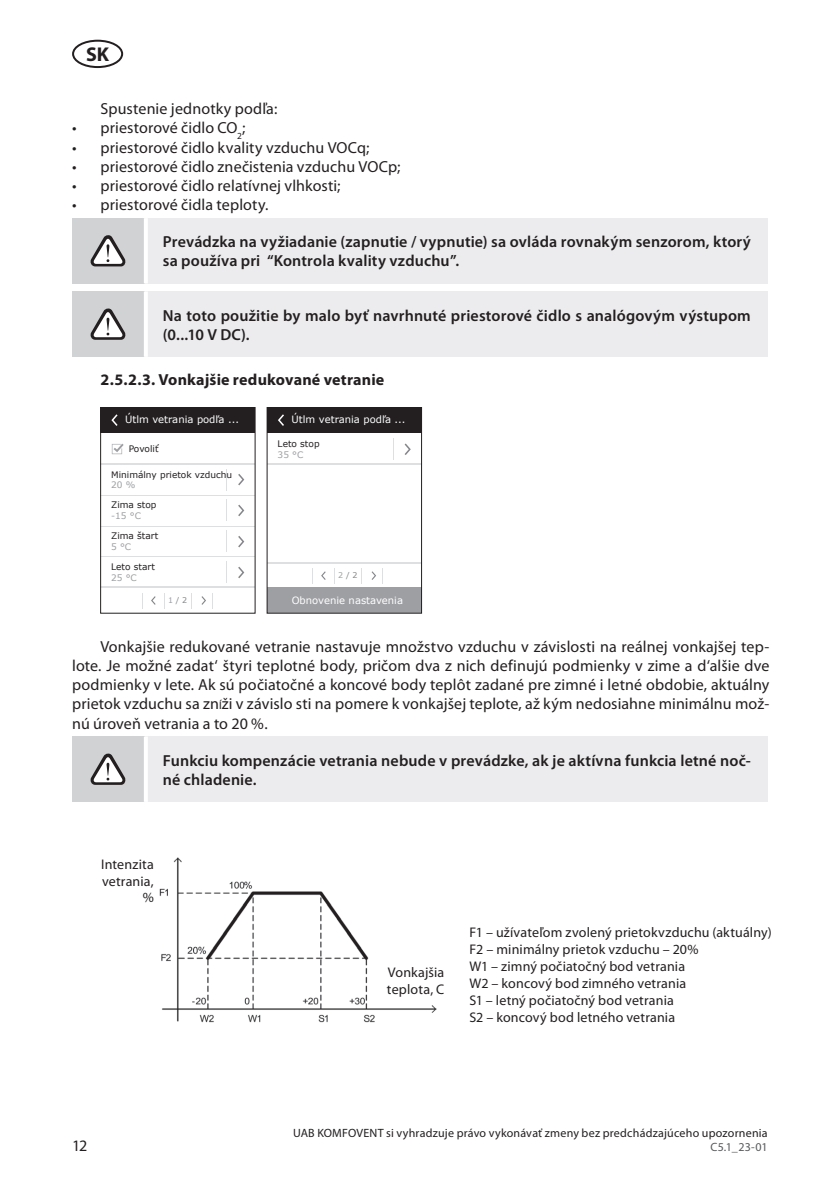
<style>
.page{position:relative;width:840px;height:1191px;background:#fff}
.page>*{position:absolute;margin:0;border:0;box-sizing:border-box;transform-origin:0 0}
.t1{font:700 20px "Myriad Pro";color:#231f20}
.Tekstas{font:16px/19.2px "Myriad Pro";letter-spacing:.005em;color:#231f20;text-align:justify}
.DĖMESIO{font:600 16px/19.2px "Myriad Pro";letter-spacing:.01em;color:#231f20}
.Antraste_4{font:700 16px "Myriad Pro";letter-spacing:.01em;color:#231f20}
.Piesinuku_tekstas{font:14px "Myriad Pro";letter-spacing:.01em;color:#231f20}
.t2{font:12px "Myriad Pro";letter-spacing:.02em;color:#231f20}
.t3{font:12px "Myriad Pro";color:#57585a}
.t4{font:10px "Verdana";color:#fff}
.t5{font:9px/10.6px "Verdana";color:#231f20}
.t6{font:7.8px "Verdana";color:#848689}
.s1{color:#9d9fa2}
.s2{color:#9e9fa3}
.s3{font-size:11.2px}
</style>
<div class="page">
<div style="left:72px;top:40px;width:51px;height:28px;border:2px solid #231f20;border-radius:50%"></div>
<div style="left:72px;top:218px;width:74px;height:65px;background:#d1d2d4"></div>
<div style="left:146px;top:218px;width:621px;height:65px;background:#ececee"></div>
<hr style="left:144px;top:218px;width:4px;height:65px;background:#fff">
<svg style="left:90px;top:235px;width:36px;height:31px"></svg>
<div style="left:72px;top:291px;width:74px;height:66px;background:#d1d2d4"></div>
<div style="left:146px;top:291px;width:621px;height:66px;background:#ececee"></div>
<hr style="left:144px;top:291px;width:4px;height:66px;background:#fff">
<svg style="left:90px;top:308px;width:36px;height:32px"></svg>
<hr style="left:267px;top:464px;width:154px;height:1px;background:#dedfe1">
<hr style="left:267px;top:562px;width:155px;height:1px;background:#dedfe1">
<div style="left:267px;top:407px;width:154px;height:26px;background:#231f20"></div>
<div style="left:267px;top:587px;width:154px;height:26px;background:#9e9fa3"></div>
<svg style="left:278px;top:414px;width:6px;height:12px"></svg>
<svg style="left:404px;top:443px;width:6px;height:12px"></svg>
<div style="left:267px;top:407px;width:154px;height:206px;border:1px solid #231f20"></div>
<svg style="left:371px;top:571px;width:5px;height:9px"></svg>
<svg style="left:321px;top:571px;width:4px;height:9px"></svg>
<svg style="left:312px;top:568px;width:1px;height:15px"></svg>
<svg style="left:361px;top:568px;width:1px;height:15px"></svg>
<svg style="left:382px;top:568px;width:1px;height:15px"></svg>
<hr style="left:100px;top:464px;width:155px;height:1px;background:#dedfe1">
<hr style="left:100px;top:526px;width:155px;height:1px;background:#dedfe1">
<hr style="left:100px;top:495px;width:155px;height:1px;background:#dedfe1">
<hr style="left:100px;top:556px;width:155px;height:1px;background:#dedfe1">
<hr style="left:100px;top:586px;width:155px;height:2px;background:#dedfe1">
<div style="left:100px;top:407px;width:155px;height:26px;background:#231f20"></div>
<svg style="left:111px;top:414px;width:6px;height:12px"></svg>
<svg style="left:238px;top:474px;width:6px;height:11px"></svg>
<svg style="left:238px;top:536px;width:6px;height:11px"></svg>
<svg style="left:226px;top:469px;width:1px;height:21px"></svg>
<svg style="left:226px;top:530px;width:1px;height:22px"></svg>
<svg style="left:238px;top:504px;width:6px;height:12px"></svg>
<svg style="left:238px;top:566px;width:6px;height:12px"></svg>
<svg style="left:226px;top:499px;width:1px;height:22px"></svg>
<svg style="left:226px;top:561px;width:1px;height:22px"></svg>
<div style="left:100px;top:407px;width:155px;height:206px;border:1px solid #231f20"></div>
<svg style="left:112px;top:443px;width:12px;height:11px"></svg>
<svg style="left:201px;top:596px;width:5px;height:9px"></svg>
<svg style="left:151px;top:596px;width:4px;height:9px"></svg>
<svg style="left:164px;top:593px;width:1px;height:15px"></svg>
<svg style="left:142px;top:593px;width:1px;height:15px"></svg>
<svg style="left:191px;top:593px;width:1px;height:15px"></svg>
<svg style="left:212px;top:593px;width:1px;height:15px"></svg>
<div style="left:72px;top:736px;width:74px;height:66px;background:#d1d2d4"></div>
<div style="left:146px;top:736px;width:621px;height:66px;background:#ececee"></div>
<hr style="left:144px;top:736px;width:4px;height:66px;background:#fff">
<svg style="left:90px;top:753px;width:36px;height:32px"></svg>
<img style="left:159px;top:857px;width:278px;height:166px">
<p class="t1" style="left:86px;top:42px;width:25px">SK</p>
<p class="Tekstas" style="left:100px;top:99px;width:178px">Spustenie jednotky podľa:</p>
<p class="Tekstas" style="left:72px;top:118px;width:175px">• priestorové čidlo CO<sub>2</sub>;</p>
<p class="Tekstas" style="left:72px;top:137px;width:299px">• priestorové čidlo kvality vzduchu VOCq;</p>
<p class="Tekstas" style="left:72px;top:156px;width:329px">• priestorové čidlo znečistenia vzduchu VOCp;</p>
<p class="Tekstas" style="left:72px;top:176px;width:270px">• priestorové čidlo relatívnej vlhkosti;</p>
<p class="Tekstas" style="left:72px;top:195px;width:198px">• priestorové čidla teploty.</p>
<p class="DĖMESIO" style="left:163px;top:232px;width:589px">Prevádzka na vyžiadanie (zapnutie / vypnutie) sa ovláda rovnakým senzorom, ktorý sa používa pri “Kontrola kvality vzduchu”.</p>
<p class="DĖMESIO" style="left:163px;top:305px;width:589px">Na toto použitie by malo byť navrhnuté priestorové čidlo s analógovým výstupom (0...10 V DC).</p>
<p class="Antraste_4" style="left:100px;top:369px;width:285px">2.5.2.3. Vonkajšie redukované vetranie</p>
<p class="t4" style="left:125px;top:412px;width:115px">Útlm vetrania podľa ...</p>
<p class="t5" style="left:129px;top:443px;width:31px">Povoliť</p>
<p class="t5" style="left:111px;top:469px;width:122px">Minimálny prietok vzduchu<br><span class="s1">20 %</span></p>
<p class="t5" style="left:111px;top:499px;width:47px">Zima stop <span class="s1">-15 °C</span></p>
<p class="t5" style="left:111px;top:531px;width:49px">Zima štart<br><span class="s1">5 °C</span></p>
<p class="t5" style="left:111px;top:561px;width:45px">Leto start<br><span class="s1">25 °C</span></p>
<p class="t4" style="left:291px;top:412px;width:115px">Útlm vetrania podľa ...</p>
<p class="t5" style="left:277px;top:439px;width:43px">Leto stop<br><span class="s1">35 °C</span></p>
<p class="t6" style="left:338px;top:570px;width:21px"><span class="s2">2</span> / 2</p>
<p class="t4" style="left:291px;top:594px;width:113px">Obnovenie nastavenia</p>
<p class="t6" style="left:168px;top:595px;width:21px"><span class="s2">1</span> / 2</p>
<p class="Tekstas" style="left:72px;top:636px;width:698px;text-indent:28px">Vonkajšie redukované vetranie nastavuje množstvo vzduchu v závislosti na reálnej vonkajšej tep&shy;lote. Je možné zadat‘ štyri teplotné body, pričom dva z nich definujú podmienky v zime a d‘alšie dve podmienky v lete. Ak sú počiatočné a koncové body teplôt zadané pre zimné i letné obdobie, aktuálny prietok vzduchu sa zn<span class="s3">í</span>ži v závislo sti na pomere k vonkajšej teplote, až kým nedosiahne minimálnu mož&shy;nú úroveň vetrania a to 20 %.</p>
<p class="DĖMESIO" style="left:163px;top:750px;width:589px">Funkciu kompenzácie vetrania nebude v prevádzke, ak je aktívna funkcia letné noč&shy;né chladenie.</p>
<p class="Piesinuku_tekstas" style="left:101px;top:855px;width:54px">Intenzita</p>
<p class="Piesinuku_tekstas" style="left:102px;top:872px;width:53px">vetrania,</p>
<p class="Piesinuku_tekstas" style="left:143px;top:889px;width:13px">%</p>
<p class="Piesinuku_tekstas" style="left:387px;top:963px;width:58px">Vonkajšia</p>
<p class="Piesinuku_tekstas" style="left:387px;top:980px;width:59px">teplota, C</p>
<p class="Piesinuku_tekstas" style="left:469px;top:924px;width:303px">F1 – užívateľom zvolený prietokvzduchu (aktuálny)</p>
<p class="Piesinuku_tekstas" style="left:469px;top:941px;width:230px">F2 – minimálny prietok vzduchu – 20%</p>
<p class="Piesinuku_tekstas" style="left:469px;top:957px;width:217px">W1 – zimný počiatočný bod vetrania</p>
<p class="Piesinuku_tekstas" style="left:469px;top:974px;width:218px">W2 – koncový bod zimného vetrania</p>
<p class="Piesinuku_tekstas" style="left:469px;top:991px;width:206px">S1 – letný počiatočný bod vetrania</p>
<p class="Piesinuku_tekstas" style="left:469px;top:1008px;width:207px">S2 – koncový bod letného vetrania</p>
<p class="t2" style="left:293px;top:1125px;width:475px">UAB KOMFOVENT si vyhradzuje právo vykonávať zmeny bez predchádzajúceho upozornenia</p>
<p class="Tekstas" style="left:72px;top:1136px;width:17px">12</p>
<p class="t3" style="left:710px;top:1139px;width:59px">C5.1_23-01</p>
</div>
